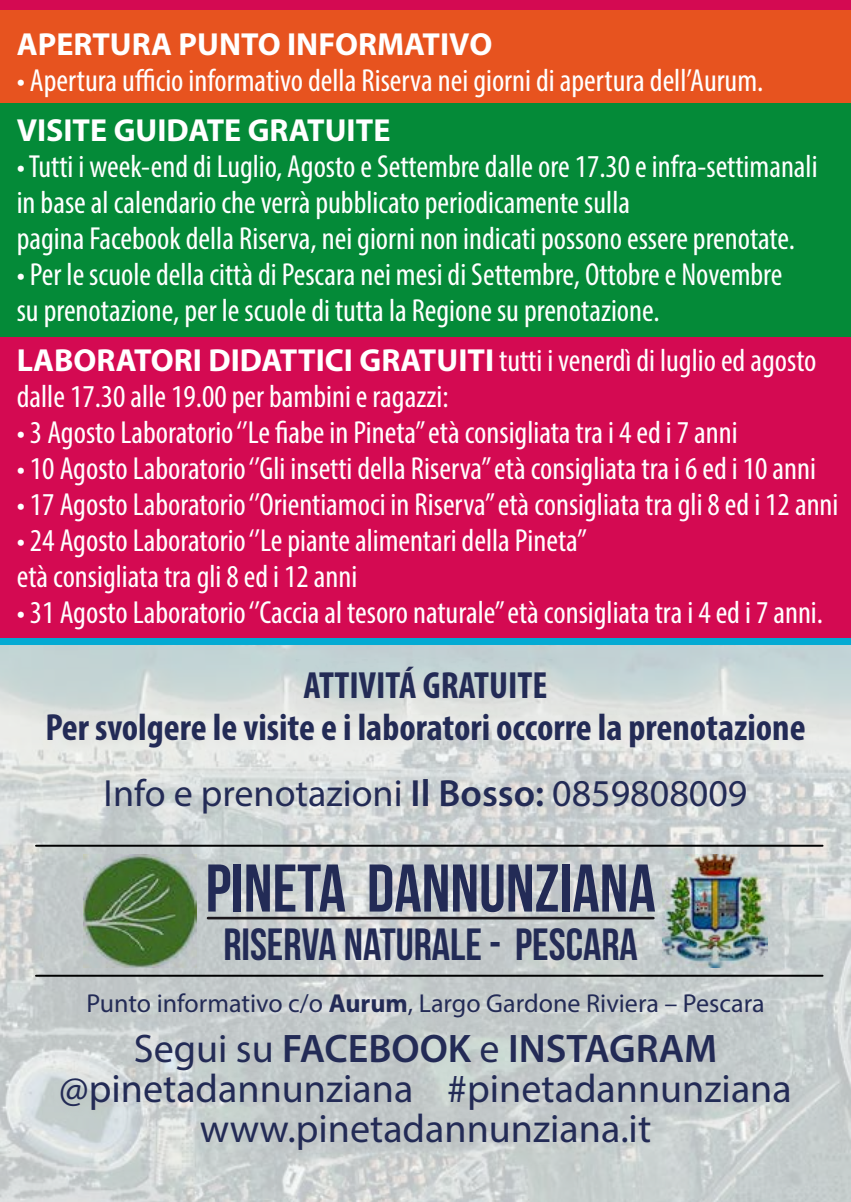
<style>
.page{position:relative;width:851px;height:1202px;background:#fff}
.page>*{position:absolute;margin:0;border:0;box-sizing:border-box;transform-origin:0 0}
.t1{font:67.2px "Bebas Neue";color:#232b56}
.t2{font:45px "Bebas Neue";color:#232b56}
.t3{font:40px/40px "Myriad Pro";color:#232b56;text-align:center}
.t4{font:700 condensed 38px/42px "Myriad Pro";color:#232b56;text-align:center}
.t5{font:38px "Myriad Pro";color:#232b56}
.t6{font:condensed 32px/36px "Myriad Pro";color:#fff}
.t7{font:700 32px "Myriad Pro";color:#fff}
.t8{font:26px "Myriad Pro";color:#232b56}
.s1{font-weight:700;font-stretch:normal}
.s2{font-weight:600}
.s3{font-weight:700}
</style>
<div class="page">
<img style="left:0;top:644px;width:850px;height:558px">
<div style="left:0;top:0;width:850px;height:638px;background:#d40a52"></div>
<div style="left:0;top:10px;width:850px;height:174px;background:#e7531f"></div>
<div style="left:0;top:104px;width:850px;height:233px;background:#048a38"></div>
<hr style="left:208px;top:917px;width:445px;height:2px;background:#1b171c">
<img style="left:83px;top:854px;width:114px;height:114px">
<img style="left:662px;top:854px;width:105px;height:114px">
<hr style="left:36px;top:975px;width:786px;height:2px;background:#000101">
<hr style="left:36px;top:845px;width:786px;height:2px;background:#000101">
<img style="left:39px;top:659px;width:778px;height:104px">
<img style="left:97px;top:767px;width:662px;height:62px">
<img style="left:79px;top:983px;width:698px;height:38px">
<img style="left:53px;top:1021px;width:752px;height:144px">
<p class="t7" style="left:17px;top:23px;width:477px">APERTURA PUNTO INFORMATIVO</p>
<p class="t6" style="left:17px;top:62px;width:748px">• Apertura ufficio informativo della Riserva nei giorni di apertura dell’Aurum.</p>
<p class="t7" style="left:17px;top:109px;width:375px">VISITE GUIDATE GRATUITE</p>
<p class="t6" style="left:17px;top:148px;width:802px">• Tutti i week-end di Luglio, Agosto e Settembre dalle ore 17.30 e infra-settimanali in base al calendario che verrà pubblicato periodicamente sulla<br>pagina Facebook della Riserva, nei giorni non indicati possono essere prenotate.</p>
<p class="t6" style="left:17px;top:256px;width:767px">• Per le scuole della città di Pescara nei mesi di Settembre, Ottobre e Novembre su prenotazione, per le scuole di tutta la Regione su prenotazione.</p>
<p class="t6" style="left:17px;top:342px;width:801px"><span class="s1">LABORATORI DIDATTICI GRATUITI</span> tutti i venerdì di luglio ed agosto dalle 17.30 alle 19.00 per bambini e ragazzi:</p>
<p class="t6" style="left:17px;top:414px;width:722px">• 3 Agosto Laboratorio ‘’Le fiabe in Pineta’’ età consigliata tra i 4 ed i 7 anni</p>
<p class="t6" style="left:17px;top:450px;width:800px">• 10 Agosto Laboratorio ‘’Gli insetti della Riserva’’ età consigliata tra i 6 ed i 10 anni</p>
<p class="t6" style="left:17px;top:486px;width:823px">• 17 Agosto Laboratorio ‘’Orientiamoci in Riserva’’ età consigliata tra gli 8 ed i 12 anni</p>
<p class="t6" style="left:17px;top:522px;width:571px">• 24 Agosto Laboratorio ‘’Le piante alimentari della Pineta’’ età consigliata tra gli 8 ed i 12 anni</p>
<p class="t6" style="left:17px;top:594px;width:807px">• 31 Agosto Laboratorio ‘’Caccia al tesoro naturale’’ età consigliata tra i 4 ed i 7 anni.</p>
<p class="t4" style="left:45px;top:663px;width:761px">ATTIVITÁ GRATUITE<br>Per svolgere le visite e i laboratori occorre la prenotazione</p>
<p class="t5" style="left:104px;top:769px;width:645px">Info e prenotazioni <span class="s2">Il Bosso:</span> 0859808009</p>
<h1 class="t1" style="left:205px;top:851px;width:451px">PINETA DANNUNZIANA</h1>
<h2 class="t2" style="left:223px;top:919px;width:416px">RISERVA NATURALE - PESCARA</h2>
<p class="t8" style="left:86px;top:987px;width:679px">Punto informativo c/o <span class="s3">Aurum</span>, Largo Gardone Riviera – Pescara</p>
<p class="t3" style="left:59px;top:1028px;width:733px">Segui su <span class="s2">FACEBOOK</span> e <span class="s2">INSTAGRAM </span>@pinetadannunziana #pinetadannunziana www.pinetadannunziana.it</p>
</div>
